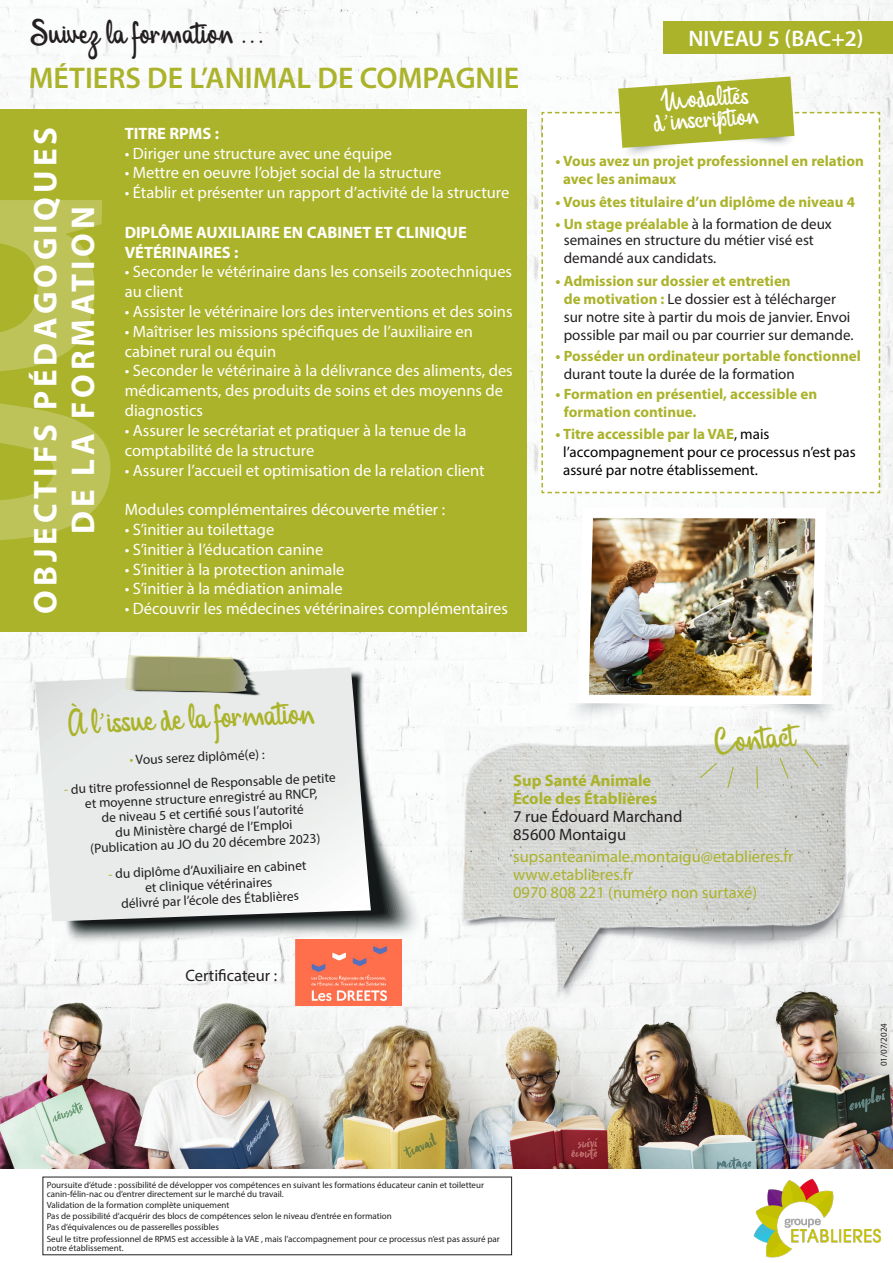
<style>
.page{position:relative;width:893px;height:1263px;background:#fff}
.page>*{position:absolute;margin:0;border:0;box-sizing:border-box;transform-origin:0 0}
.t1{font:700 33px "Myriad Pro";letter-spacing:.12em;color:#fff}
.t2{font:31.5px "Mandela Script Personal Use";color:#abb32b}
.t3{font:30px "Myriad Variable Concept";color:#abb32b}
.t4{font:30px "Mandela Script Personal Use";letter-spacing:.02em;color:#231f20}
.t5{font:25.5px "Mandela Script Personal Use";color:#fff}
.t6{font:22.5px "Myriad Variable Concept";color:#fff}
.t7{font:16.5px/19.8px "Myriad Pro";color:#fff}
.t8{font:16.5px "Myriad Pro";color:#abb32b}
.t9{font:700 16.5px/19.8px "Myriad Pro";color:#fff}
.t10{font:16.5px "Myriad Pro";color:#231f20}
.t11{font:700 16.5px "Myriad Pro";color:#abb32b}
.t12{font:15px/18px "Myriad Pro";color:#231f20}
.t13{font:700 15px/18px "Myriad Pro";color:#abb32b}
.t14{font:15px/18px "Myriad Pro";color:#000}
.t15{font:13.5px/15px "Myriad Pro";color:#231f20;text-align:center}
.t16{font:9px/9px "Myriad Pro";color:#231f20}
.s1{font-weight:700;color:#abb32b}
.s2{font-weight:400;color:#231f20}
.s3{color:#abb32b}
</style>
<div class="page">
<img style="left:0;top:0;width:893px;height:1168px">
<svg style="left:65px;top:678px;width:319px;height:245px"></svg>
<svg style="left:34px;top:667px;width:337px;height:254px"></svg>
<svg style="left:125px;top:655px;width:136px;height:41px;background:#a9ab89"></svg>
<svg style="left:541px;top:77px;width:339px;height:416px"></svg>
<div style="left:0;top:109px;width:526px;height:522px;background:#abb32b"></div>
<svg style="left:0;top:200px;width:111px;height:340px"></svg>
<img style="left:572px;top:501px;width:260px;height:202px">
<img style="left:566px;top:703px;width:289px;height:8px">
<img style="left:445px;top:711px;width:422px;height:304px">
<img style="left:445px;top:716px;width:422px;height:290px">
<svg style="left:779px;top:757px;width:11px;height:23px"></svg>
<svg style="left:756px;top:765px;width:3px;height:25px"></svg>
<svg style="left:726px;top:765px;width:9px;height:24px"></svg>
<svg style="left:699px;top:762px;width:19px;height:17px"></svg>
<svg style="left:803px;top:747px;width:16px;height:21px"></svg>
<img style="left:295px;top:940px;width:106px;height:65px">
<img style="left:753px;top:1178px;width:127px;height:80px">
<div style="left:663px;top:22px;width:230px;height:32px;background:#abb32b"></div>
<p class="t4" style="left:30px;top:15px;width:237px">Suivez la formation ...</p>
<p class="t3" style="left:29px;top:60px;width:492px">MÉTIERS DE L’ANIMAL DE COMPAGNIE</p>
<p class="t1" style="left:24px;top:613px;width:488px;rotate:-90deg">OBJECTIFS PÉDAGOGIQUES</p>
<p class="t1" style="left:62px;top:534px;width:330px;rotate:-90deg">DE LA FORMATION</p>
<p class="t9" style="left:125px;top:123px;width:96px">TITRE RPMS :</p>
<p class="t7" style="left:125px;top:143px;width:269px">• Diriger une structure avec une équipe</p>
<p class="t7" style="left:125px;top:163px;width:318px">• Mettre en oeuvre l’objet social de la structure</p>
<p class="t7" style="left:125px;top:183px;width:386px">• Établir et présenter un rapport d’activité de la structure</p>
<p class="t9" style="left:125px;top:222px;width:344px">DIPLÔME AUXILIAIRE EN CABINET ET CLINIQUE<br>VÉTÉRINAIRES :</p>
<p class="t7" style="left:125px;top:262px;width:389px">• Seconder le vétérinaire dans les conseils zootechniques au client</p>
<p class="t7" style="left:125px;top:301px;width:389px">• Assister le vétérinaire lors des interventions et des soins</p>
<p class="t7" style="left:125px;top:321px;width:350px">• Maîtriser les missions spécifiques de l’auxiliaire en cabinet rural ou équin</p>
<p class="t7" style="left:125px;top:361px;width:390px">• Seconder le vétérinaire à la délivrance des aliments, des médicaments, des produits de soins et des moyenns de diagnostics</p>
<p class="t7" style="left:125px;top:420px;width:343px">• Assurer le secrétariat et pratiquer à la tenue de la comptabilité de la structure</p>
<p class="t7" style="left:125px;top:460px;width:361px">• Assurer l’accueil et optimisation de la relation client</p>
<p class="t7" style="left:125px;top:499px;width:322px">Modules complémentaires découverte métier :</p>
<p class="t7" style="left:125px;top:519px;width:151px">• S’initier au toilettage</p>
<p class="t7" style="left:125px;top:539px;width:200px">• S’initier à l’éducation canine</p>
<p class="t7" style="left:125px;top:559px;width:221px">• S’initier à la protection animale</p>
<p class="t7" style="left:125px;top:579px;width:219px">• S’initier à la médiation animale</p>
<p class="t7" style="left:125px;top:598px;width:385px">• Découvrir les médecines vétérinaires complémentaires</p>
<p class="t6" style="left:688px;top:26px;width:177px">NIVEAU 5 (BAC+2)</p>
<p class="t5" style="left:659px;top:85px;width:90px;rotate:-4deg">Modalités</p>
<p class="t5" style="left:652px;top:107px;width:106px;rotate:-4deg">d’inscription</p>
<p class="t13" style="left:563px;top:152px;width:302px;text-indent:-8px">• Vous avez un projet professionnel en relation avec les animaux</p>
<p class="t13" style="left:556px;top:192px;width:301px">• Vous êtes titulaire d’un diplôme de niveau 4</p>
<p class="t12" style="left:564px;top:215px;width:270px;line-height:16.5px;text-indent:-8px"><span class="s1">• Un stage préalable</span> à la formation de deux semaines en structure du métier visé est</p>
<p class="t12" style="left:564px;top:249px;width:154px">demandé aux candidats.</p>
<p class="t12" style="left:564px;top:271px;width:291px;text-indent:-8px"><span class="s1">• Admission sur dossier et entretien<br>de motivation :</span> Le dossier est à télécharger sur notre site à partir du mois de janvier. Envoi possible par mail ou par courrier sur demande.</p>
<p class="t13" style="left:564px;top:346px;width:299px;text-indent:-8px">• Posséder un ordinateur portable fonctionnel <span class="s2">durant toute la durée de la formation</span></p>
<p class="t13" style="left:564px;top:384px;width:255px;text-indent:-8px">• Formation en présentiel, accessible en formation continue.</p>
<p class="t14" style="left:563px;top:425px;width:294px;text-indent:-8px"><span class="s1">• Titre accessible par la VAE</span>, mais l’accompagnement pour ce processus n’est pas assuré par notre établissement.</p>
<p class="t2" style="left:68px;top:705px;width:247px;rotate:-3deg">À l’issue de la formation</p>
<p class="t15" style="left:129px;top:753px;width:137px;rotate:-3deg"><span class="s3">•</span> Vous serez diplômé(e) :</p>
<p class="t15" style="left:64px;top:783px;width:273px;rotate:-3deg"><span class="s3">-</span> du titre professionnel de Responsable de petite et moyenne structure enregistré au RNCP,<br>de niveau 5 et certifi é sous l’autorité<br>du Ministère chargé de l’Emploi<br>(Publication au JO du 20 décembre 2023)</p>
<p class="t15" style="left:108px;top:867px;width:200px;rotate:-3deg"><span class="s3">-</span> du diplôme d’Auxiliaire en cabinet et clinique vétérinaires<br>délivré par l’école des Établières</p>
<p class="t10" style="left:185px;top:965px;width:93px">Certificateur :</p>
<p class="t2" style="left:713px;top:723px;width:81px;rotate:-5deg">Contact</p>
<p class="t11" style="left:513px;top:769px;width:140px">Sup Santé Animale</p>
<p class="t11" style="left:513px;top:787px;width:146px">École des Établières</p>
<p class="t10" style="left:513px;top:806px;width:171px">7 rue Édouard Marchand</p>
<p class="t10" style="left:513px;top:824px;width:114px">85600 Montaigu</p>
<p class="t8" style="left:513px;top:846px;width:282px">supsanteanimale.montaigu@etablieres.fr</p>
<p class="t8" style="left:513px;top:864px;width:122px">www.etablieres.fr</p>
<p class="t8" style="left:513px;top:882px;width:245px">0970 808 221 (numéro non surtaxé)</p>
<p class="t16" style="left:879px;top:1066px;width:45px;rotate:-90deg">01/07/2024</p>
<p class="t16" style="left:47px;top:1180px;width:439px">Poursuite d’étude : possibilité de développer vos compétences en suivant les formations éducateur canin et toiletteur canin-félin-nac ou d’entrer directement sur le marché du travail.</p>
<p class="t16" style="left:47px;top:1200px;width:184px">Validation de la formation complète uniquement</p>
<p class="t16" style="left:47px;top:1211px;width:347px">Pas de possibilité d’acquérir des blocs de compétences selon le niveau d’entrée en formation</p>
<p class="t16" style="left:47px;top:1223px;width:174px">Pas d’équivalences ou de passerelles possibles</p>
<p class="t16" style="left:47px;top:1234px;width:455px">Seul le titre professionnel de RPMS est accessible à la VAE , mais l’accompagnement pour ce processus n’est pas assuré par notre établissement.</p>
</div>
